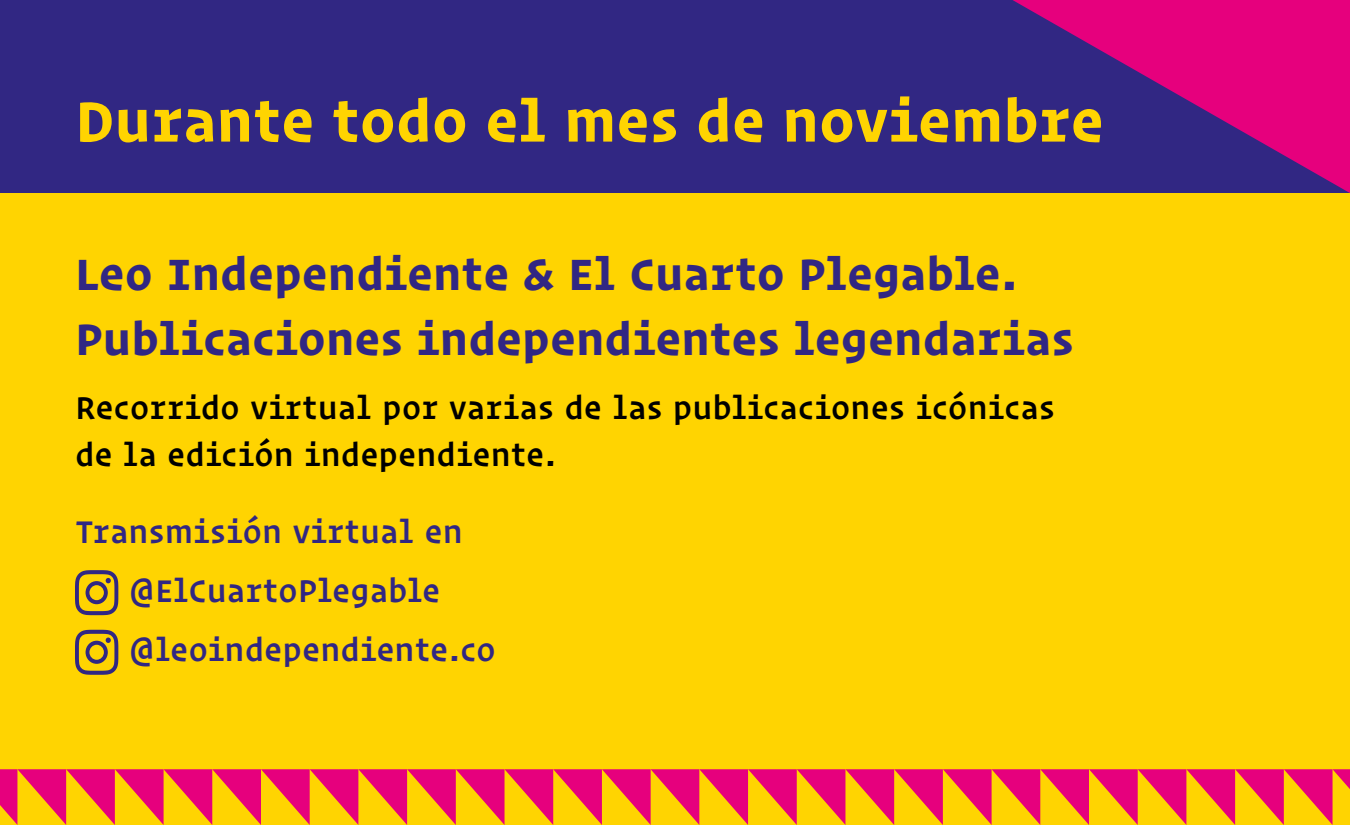
<style>
.page{position:relative;width:1350px;height:825px;background:#fff}
.page>*{position:absolute;margin:0;border:0;box-sizing:border-box;transform-origin:0 0}
.t1{font:700 56.25px "Operator S Sm";color:#ffd401}
.t2{font:700 43.75px/65px "Operator S Sm";color:#312783}
.t3{font:500 31.25px/46.2px "Operator S Sm";color:#000}
.t4{font:500 31.25px/58.8px "Operator S Sm";color:#312783}
</style>
<div class="page">
<div style="left:0;top:0;width:1350px;height:193px;background:#312783"></div>
<svg style="left:1012px;top:0;width:338px;height:193px"></svg>
<div style="left:0;top:193px;width:1350px;height:631px;background:#ffd401"></div>
<svg style="left:75px;top:570px;width:43px;height:44px"></svg>
<svg style="left:75px;top:629px;width:43px;height:45px"></svg>
<svg style="left:0;top:769px;width:1350px;height:55px"></svg>
<h1 class="t1" style="left:75px;top:69px;width:1030px">Durante todo el mes de noviembre</h1>
<h2 class="t2" style="left:75px;top:237px;width:1001px">Leo Independiente &amp; El Cuarto Plegable.<br>Publicaciones independientes legendarias</h2>
<p class="t3" style="left:75px;top:381px;width:982px">Recorrido virtual por varias de las publicaciones icónicas de la edición independiente.</p>
<p class="t4" style="left:128px;top:498px;width:369px;text-indent:-53px">Transmisión virtual en @ElCuartoPlegable @leoindependiente.co</p>
</div>
